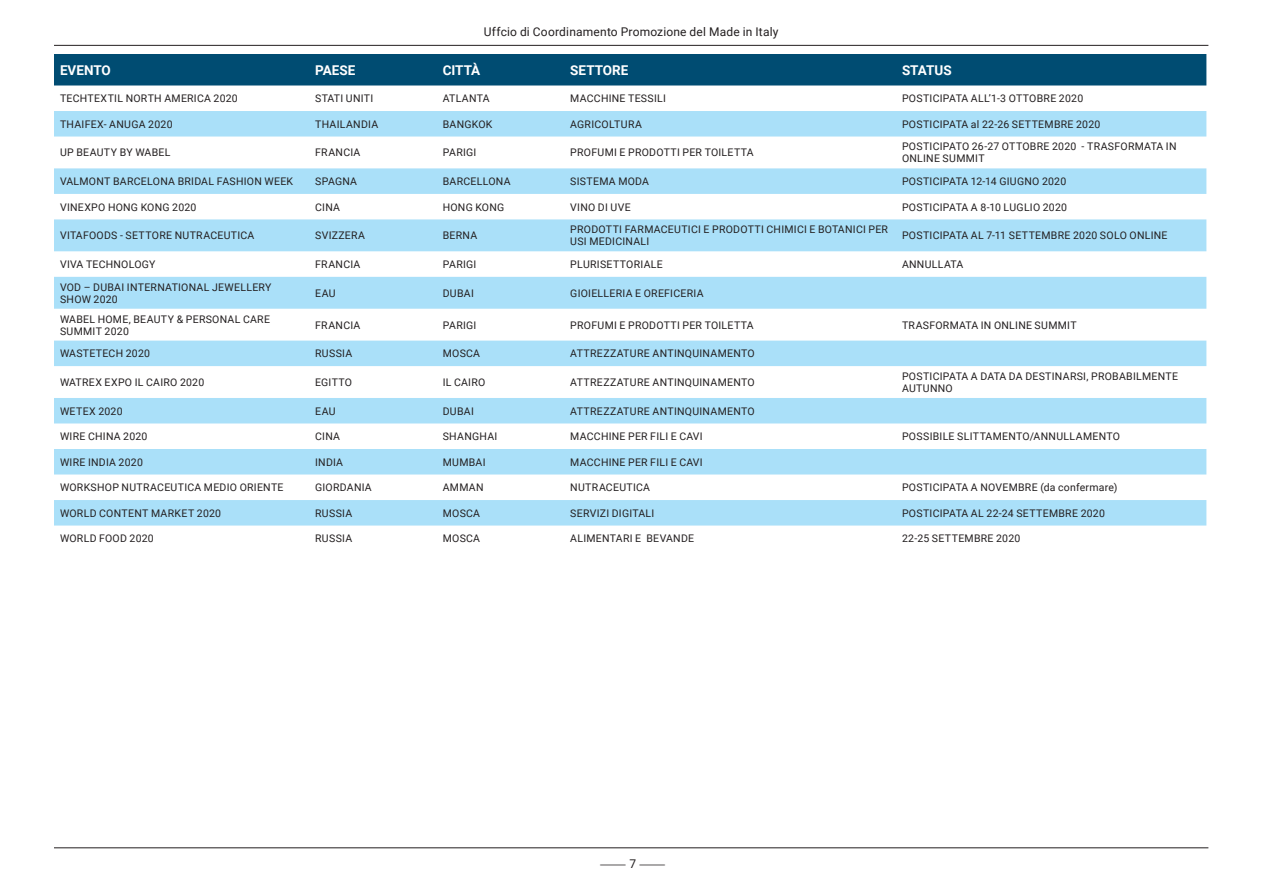
<style>
.page{position:relative;width:1263px;height:893px;background:#fff}
.page>*{position:absolute;margin:0;border:0;box-sizing:border-box;transform-origin:0 0}
.t1{font:700 13.5px "Roboto";color:#fff}
.t2{font:12px "Roboto";letter-spacing:.015em;color:#231f20}
.t3{font:12px "Source Sans Variable";color:#231f20}
.t4{font:10.5px/12px "Roboto";letter-spacing:.025em;color:#231f20}
.s1{font-family:"Roboto"}
</style>
<div class="page">
<hr style="left:54px;top:45px;width:1154px;height:1px;background:#231f20">
<hr style="left:54px;top:847px;width:1154px;height:1px;background:#231f20">
<div style="left:54px;top:54px;width:1152px;height:32px;background:#004c72"></div>
<svg style="left:54px;top:111px;width:1152px;height:415px;fill:#aae0f9"></svg>
<p class="t2" style="left:484px;top:23px;width:296px">Uffcio di Coordinamento Promozione del Made in Italy</p>
<p class="t1" style="left:60px;top:61px;width:52px">EVENTO</p>
<p class="t1" style="left:315px;top:61px;width:42px">PAESE</p>
<p class="t1" style="left:443px;top:61px;width:39px">CITTÀ</p>
<p class="t1" style="left:570px;top:61px;width:60px">SETTORE</p>
<p class="t1" style="left:902px;top:61px;width:51px">STATUS</p>
<p class="t4" style="left:60px;top:92px;width:179px">TECHTEXTIL NORTH AMERICA 2020</p>
<p class="t4" style="left:315px;top:92px;width:60px">STATI UNITI</p>
<p class="t4" style="left:443px;top:92px;width:48px">ATLANTA</p>
<p class="t4" style="left:570px;top:92px;width:97px">MACCHINE TESSILI</p>
<p class="t4" style="left:902px;top:92px;width:183px">POSTICIPATA ALL’1-3 OTTOBRE 2020</p>
<p class="t4" style="left:60px;top:118px;width:114px">THAIFEX- ANUGA 2020</p>
<p class="t4" style="left:315px;top:118px;width:65px">THAILANDIA</p>
<p class="t4" style="left:443px;top:118px;width:51px">BANGKOK</p>
<p class="t4" style="left:570px;top:118px;width:73px">AGRICOLTURA</p>
<p class="t4" style="left:902px;top:118px;width:200px">POSTICIPATA al 22-26 SETTEMBRE 2020</p>
<p class="t4" style="left:60px;top:146px;width:112px">UP BEAUTY BY WABEL</p>
<p class="t4" style="left:315px;top:146px;width:47px">FRANCIA</p>
<p class="t4" style="left:443px;top:146px;width:35px">PARIGI</p>
<p class="t4" style="left:570px;top:146px;width:185px">PROFUMI E PRODOTTI PER TOILETTA</p>
<p class="t4" style="left:902px;top:140px;width:276px">POSTICIPATO 26-27 OTTOBRE 2020 - TRASFORMATA IN<br>ONLINE SUMMIT</p>
<p class="t4" style="left:60px;top:175px;width:235px">VALMONT BARCELONA BRIDAL FASHION WEEK</p>
<p class="t4" style="left:315px;top:175px;width:43px">SPAGNA</p>
<p class="t4" style="left:443px;top:175px;width:69px">BARCELLONA</p>
<p class="t4" style="left:570px;top:175px;width:80px">SISTEMA MODA</p>
<p class="t4" style="left:902px;top:175px;width:166px">POSTICIPATA 12-14 GIUGNO 2020</p>
<p class="t4" style="left:60px;top:200px;width:138px">VINEXPO HONG KONG 2020</p>
<p class="t4" style="left:315px;top:200px;width:26px">CINA</p>
<p class="t4" style="left:443px;top:200px;width:63px">HONG KONG</p>
<p class="t4" style="left:570px;top:200px;width:62px">VINO DI UVE</p>
<p class="t4" style="left:902px;top:200px;width:167px">POSTICIPATA A 8-10 LUGLIO 2020</p>
<p class="t4" style="left:60px;top:229px;width:196px">VITAFOODS - SETTORE NUTRACEUTICA</p>
<p class="t4" style="left:315px;top:229px;width:52px">SVIZZERA</p>
<p class="t4" style="left:443px;top:229px;width:36px">BERNA</p>
<p class="t4" style="left:570px;top:223px;width:319px">PRODOTTI FARMACEUTICI E PRODOTTI CHIMICI E BOTANICI PER<br>USI MEDICINALI</p>
<p class="t4" style="left:902px;top:229px;width:267px">POSTICIPATA AL 7-11 SETTEMBRE 2020 SOLO ONLINE</p>
<p class="t4" style="left:60px;top:258px;width:97px">VIVA TECHNOLOGY</p>
<p class="t4" style="left:315px;top:258px;width:47px">FRANCIA</p>
<p class="t4" style="left:443px;top:258px;width:35px">PARIGI</p>
<p class="t4" style="left:570px;top:258px;width:94px">PLURISETTORIALE</p>
<p class="t4" style="left:902px;top:258px;width:63px">ANNULLATA</p>
<p class="t4" style="left:60px;top:281px;width:213px">VOD – DUBAI INTERNATIONAL JEWELLERY<br>SHOW 2020</p>
<p class="t4" style="left:315px;top:287px;width:22px">EAU</p>
<p class="t4" style="left:443px;top:287px;width:33px">DUBAI</p>
<p class="t4" style="left:570px;top:287px;width:135px">GIOIELLERIA E OREFICERIA</p>
<p class="t4" style="left:60px;top:312px;width:212px">WABEL HOME, BEAUTY &amp; PERSONAL CARE<br>SUMMIT 2020</p>
<p class="t4" style="left:315px;top:318px;width:47px">FRANCIA</p>
<p class="t4" style="left:443px;top:318px;width:35px">PARIGI</p>
<p class="t4" style="left:570px;top:318px;width:185px">PROFUMI E PRODOTTI PER TOILETTA</p>
<p class="t4" style="left:902px;top:318px;width:176px">TRASFORMATA IN ONLINE SUMMIT</p>
<p class="t4" style="left:60px;top:347px;width:92px">WASTETECH 2020</p>
<p class="t4" style="left:315px;top:347px;width:39px">RUSSIA</p>
<p class="t4" style="left:443px;top:347px;width:39px">MOSCA</p>
<p class="t4" style="left:570px;top:347px;width:186px">ATTREZZATURE ANTINQUINAMENTO</p>
<p class="t4" style="left:60px;top:376px;width:146px">WATREX EXPO IL CAIRO 2020</p>
<p class="t4" style="left:315px;top:376px;width:39px">EGITTO</p>
<p class="t4" style="left:443px;top:376px;width:44px">IL CAIRO</p>
<p class="t4" style="left:570px;top:376px;width:186px">ATTREZZATURE ANTINQUINAMENTO</p>
<p class="t4" style="left:902px;top:370px;width:278px">POSTICIPATA A DATA DA DESTINARSI, PROBABILMENTE<br>AUTUNNO</p>
<p class="t4" style="left:60px;top:405px;width:64px">WETEX 2020</p>
<p class="t4" style="left:315px;top:405px;width:22px">EAU</p>
<p class="t4" style="left:443px;top:405px;width:33px">DUBAI</p>
<p class="t4" style="left:570px;top:405px;width:186px">ATTREZZATURE ANTINQUINAMENTO</p>
<p class="t4" style="left:60px;top:430px;width:89px">WIRE CHINA 2020</p>
<p class="t4" style="left:315px;top:430px;width:26px">CINA</p>
<p class="t4" style="left:443px;top:430px;width:56px">SHANGHAI</p>
<p class="t4" style="left:570px;top:430px;width:134px">MACCHINE PER FILI E CAVI</p>
<p class="t4" style="left:902px;top:430px;width:220px">POSSIBILE SLITTAMENTO/ANNULLAMENTO</p>
<p class="t4" style="left:60px;top:456px;width:84px">WIRE INDIA 2020</p>
<p class="t4" style="left:315px;top:456px;width:29px">INDIA</p>
<p class="t4" style="left:443px;top:456px;width:44px">MUMBAI</p>
<p class="t4" style="left:570px;top:456px;width:134px">MACCHINE PER FILI E CAVI</p>
<p class="t4" style="left:60px;top:481px;width:225px">WORKSHOP NUTRACEUTICA MEDIO ORIENTE</p>
<p class="t4" style="left:315px;top:481px;width:58px">GIORDANIA</p>
<p class="t4" style="left:443px;top:481px;width:42px">AMMAN</p>
<p class="t4" style="left:570px;top:481px;width:81px">NUTRACEUTICA</p>
<p class="t4" style="left:902px;top:481px;width:217px">POSTICIPATA A NOVEMBRE (da confermare)</p>
<p class="t4" style="left:60px;top:507px;width:163px">WORLD CONTENT MARKET 2020</p>
<p class="t4" style="left:315px;top:507px;width:39px">RUSSIA</p>
<p class="t4" style="left:443px;top:507px;width:39px">MOSCA</p>
<p class="t4" style="left:570px;top:507px;width:86px">SERVIZI DIGITALI</p>
<p class="t4" style="left:902px;top:507px;width:204px">POSTICIPATA AL 22-24 SETTEMBRE 2020</p>
<p class="t4" style="left:60px;top:532px;width:95px">WORLD FOOD 2020</p>
<p class="t4" style="left:315px;top:532px;width:39px">RUSSIA</p>
<p class="t4" style="left:443px;top:532px;width:39px">MOSCA</p>
<p class="t4" style="left:570px;top:532px;width:125px">ALIMENTARI E BEVANDE</p>
<p class="t4" style="left:902px;top:532px;width:120px">22-25 SETTEMBRE 2020</p>
<p class="t3" style="left:600px;top:857px;width:67px">⸻ <span class="s1">7</span> ⸻</p>
</div>
